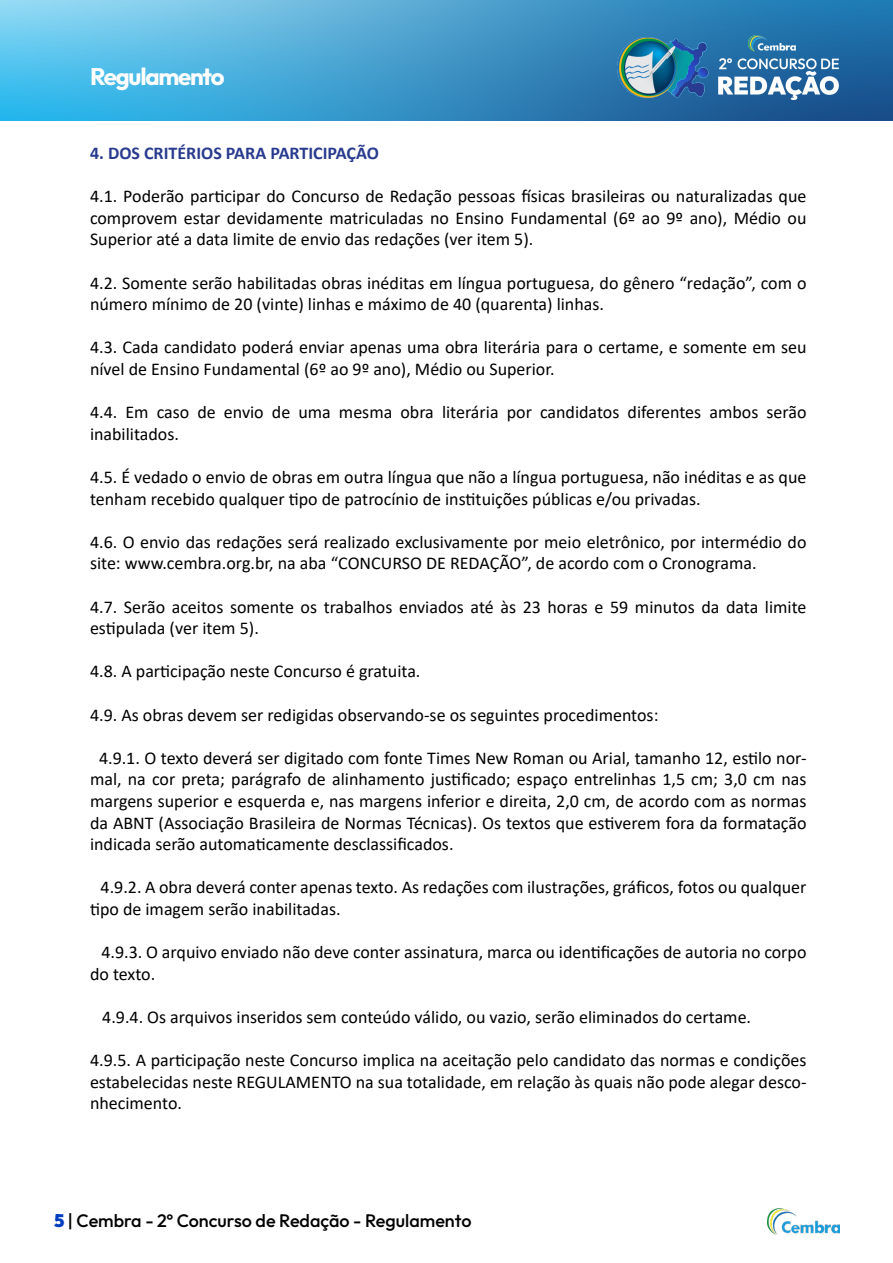
<style>
.page{position:relative;width:893px;height:1263px;background:#fff}
.page>*{position:absolute;margin:0;border:0;box-sizing:border-box;transform-origin:0 0}
.t1{font:700 24px "Outfit";letter-spacing:-.05em;color:#fff}
.t2{font:18px/21.6px "Calibri";color:#000}
.t3{font:500 18px "Outfit";color:#000}
.título2{font:700 18px "Calibri";color:#293b8f}
.s1{font-weight:900;color:#003dbf}
</style>
<div class="page">
<img style="left:0;top:0;width:893px;height:120px">
<img style="left:767px;top:1209px;width:72px;height:26px">
<img style="left:617px;top:36px;width:222px;height:64px">
<h1 class="t1" style="left:90px;top:61px;width:136px">Regulamento</h1>
<p class="título2" style="left:90px;top:140px;width:290px">4. DOS CRITÉRIOS PARA PARTICIPAÇÃO</p>
<p class="t2" style="left:90px;top:185px;width:718px;text-align:justify">4.1. Poderão participar do Concurso de Redação pessoas físicas brasileiras ou naturalizadas que comprovem estar devidamente matriculadas no Ensino Fundamental (6º ao 9º ano), Médio ou Superior até a data limite de envio das redações (ver item 5).</p>
<p class="t2" style="left:90px;top:271px;width:718px">4.2. Somente serão habilitadas obras inéditas em língua portuguesa, do gênero “redação”, com o número mínimo de 20 (vinte) linhas e máximo de 40 (quarenta) linhas.</p>
<p class="t2" style="left:90px;top:336px;width:718px">4.3. Cada candidato poderá enviar apenas uma obra literária para o certame, e somente em seu nível de Ensino Fundamental (6º ao 9º ano), Médio ou Superior.</p>
<p class="t2" style="left:90px;top:401px;width:718px">4.4. Em caso de envio de uma mesma obra literária por candidatos diferentes ambos serão inabilitados.</p>
<p class="t2" style="left:90px;top:466px;width:718px">4.5. É vedado o envio de obras em outra língua que não a língua portuguesa, não inéditas e as que tenham recebido qualquer tipo de patrocínio de instituições públicas e/ou privadas.</p>
<p class="t2" style="left:90px;top:530px;width:718px">4.6. O envio das redações será realizado exclusivamente por meio eletrônico, por intermédio do site: www.cembra.org.br, na aba “CONCURSO DE REDAÇÃO”, de acordo com o Cronograma.</p>
<p class="t2" style="left:90px;top:595px;width:718px">4.7. Serão aceitos somente os trabalhos enviados até às 23 horas e 59 minutos da data limite estipulada (ver item 5).</p>
<p class="t2" style="left:90px;top:660px;width:332px">4.8. A participação neste Concurso é gratuita.</p>
<p class="t2" style="left:90px;top:703px;width:570px">4.9. As obras devem ser redigidas observando-se os seguintes procedimentos:</p>
<p class="t2" style="left:90px;top:746px;width:718px;text-align:justify;text-indent:9px">4.9.1. O texto deverá ser digitado com fonte Times New Roman ou Arial, tamanho 12, estilo nor&shy;mal, na cor preta; parágrafo de alinhamento justificado; espaço entrelinhas 1,5 cm; 3,0 cm nas margens superior e esquerda e, nas margens inferior e direita, 2,0 cm, de acordo com as normas da ABNT (Associação Brasileira de Normas Técnicas). Os textos que estiverem fora da formatação indicada serão automaticamente desclassificados.</p>
<p class="t2" style="left:90px;top:876px;width:718px;text-indent:11px">4.9.2. A obra deverá conter apenas texto. As redações com ilustrações, gráficos, fotos ou qualquer tipo de imagem serão inabilitadas.</p>
<p class="t2" style="left:90px;top:941px;width:718px;text-indent:11px">4.9.3. O arquivo enviado não deve conter assinatura, marca ou identificações de autoria no corpo do texto.</p>
<p class="t2" style="left:102px;top:1006px;width:650px">4.9.4. Os arquivos inseridos sem conteúdo válido, ou vazio, serão eliminados do certame.</p>
<p class="t2" style="left:90px;top:1049px;width:718px;text-align:justify">4.9.5. A participação neste Concurso implica na aceitação pelo candidato das normas e condições estabelecidas neste REGULAMENTO na sua totalidade, em relação às quais não pode alegar desco&shy;nhecimento.</p>
<p class="t3" style="left:54px;top:1209px;width:419px"><span class="s1">5</span> | Cembra - 2º Concurso de Redação - Regulamento</p>
</div>
